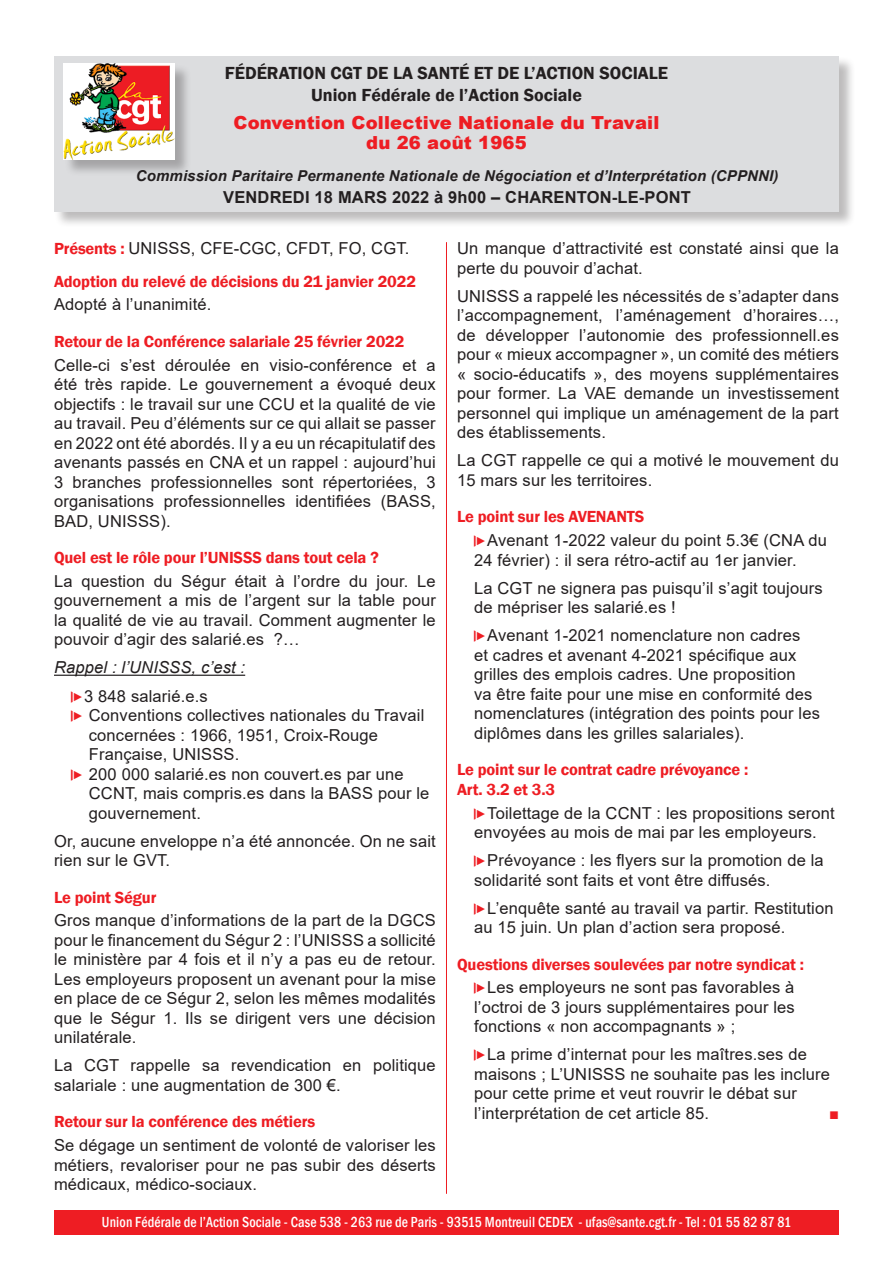
<style>
.page{position:relative;width:893px;height:1263px;background:#fff}
.page>*{position:absolute;margin:0;border:0;box-sizing:border-box;transform-origin:0 0}
.t1{font:600 18px "Franklin Gothic";color:#231f20}
.Style_de_paragraphe{font:900 18px/19.5px "Arial";letter-spacing:.01em;color:#ee1d23;text-align:center}
.txt_courant{font:16.5px/19.5px "Arial";letter-spacing:.01em;color:#231f20}
.inter_rouge{font:600 16.5px/19.5px "Franklin Gothic";letter-spacing:-.01em;color:#ee1d23}
.txt_courant-2{font:700 16.5px "Arial";letter-spacing:.01em;color:#231f20}
.inter_rouge-2{font:16.5px "Arial";letter-spacing:.01em;color:#231f20}
.txt_courant-3{font:italic 16.5px "Arial";letter-spacing:.01em;color:#231f20}
.txt_courant-4{font:italic 700 16.5px "Arial";color:#ee1d23}
.txt_courant-5{font:500 condensed 15px "Franklin Gothic";letter-spacing:.01em;color:#fff;scale:.93 1}
.txt_courant-6{font:italic 700 15px "Arial";letter-spacing:.01em;color:#231f20}
.s1{font-family:"Franklin Gothic";font-weight:600;color:#ee1d23}
.s2{font-family:"Pointers";color:#ee1d23}
</style>
<div class="page">
<div style="left:54px;top:1210px;width:785px;height:24px;background:#ee1d23"></div>
<div style="left:54px;top:56px;width:802px;height:172px;background:#231f20;opacity:.3"></div>
<div style="left:54px;top:56px;width:785px;height:156px;background:#dcdddf"></div>
<div style="left:64px;top:64px;width:127px;height:112px;background:#231f20;opacity:.3"></div>
<img style="left:64px;top:63px;width:111px;height:97px">
<hr style="left:54px;top:675px;width:191px;height:1px;background:#231f20">
<hr style="left:446px;top:242px;width:1px;height:951px;background:#ee1d23">
<p class="t1" style="left:225px;top:62px;width:445px">FÉDÉRATION CGT DE LA SANTÉ ET DE L’ACTION SOCIALE</p>
<p class="t1" style="left:311px;top:84px;width:272px">Union Fédérale de l’Action Sociale</p>
<p class="Style_de_paragraphe" style="left:234px;top:112px;width:427px">Convention Collective Nationale du Travail du 26 août 1965</p>
<p class="txt_courant-6" style="left:136px;top:166px;width:644px">Commission Paritaire Permanente Nationale de Négociation et d’Interprétation (CPPNNI)</p>
<p class="txt_courant-2" style="left:223px;top:186px;width:469px">VENDREDI 18 MARS 2022 à 9h00 – CHARENTON-LE-PONT</p>
<p class="inter_rouge-2" style="left:54px;top:237px;width:357px"><span class="s1">Présents :</span> UNISSS, CFE-CGC, CFDT, FO, CGT.</p>
<p class="inter_rouge" style="left:54px;top:272px;width:363px">Adoption du relevé de décisions du 21 janvier 2022</p>
<p class="txt_courant" style="left:54px;top:295px;width:159px">Adopté à l’unanimité.</p>
<p class="inter_rouge" style="left:54px;top:332px;width:352px">Retour de la Conférence salariale 25 février 2022</p>
<p class="txt_courant" style="left:54px;top:355px;width:383px;text-align:justify">Celle-ci s’est déroulée en visio-conférence et a été très rapide. Le gouvernement a évoqué deux objectifs : le travail sur une CCU et la qualité de vie au travail. Peu d’éléments sur ce qui allait se passer en 2022 ont été abordés. Il y a eu un récapitulatif des avenants passés en CNA et un rappel : aujourd’hui 3 branches professionnelles sont répertoriées, 3 organisations professionnelles identifiées (BASS, BAD, UNISSS).</p>
<p class="inter_rouge" style="left:54px;top:548px;width:326px">Quel est le rôle pour l’UNISSS dans tout cela ?</p>
<p class="txt_courant" style="left:54px;top:571px;width:383px;text-align:justify">La question du Ségur était à l’ordre du jour. Le gouvernement a mis de l’argent sur la table pour la qualité de vie au travail. Comment augmenter le pouvoir d’agir des salarié.es ?…</p>
<p class="txt_courant-3" style="left:54px;top:657px;width:193px">Rappel : l’UNISSS, c’est :</p>
<p class="txt_courant" style="left:71px;top:686px;width:138px"><span class="s2">f</span>3 848 salarié.e.s</p>
<p class="txt_courant" style="left:89px;top:705px;width:337px;text-indent:-18px"><span class="s2">f</span> Conventions collectives nationales du Travail concernées : 1966, 1951, Croix-Rouge<br>Française, UNISSS.</p>
<p class="txt_courant" style="left:89px;top:764px;width:342px;text-indent:-18px"><span class="s2">f</span> 200 000 salarié.es non couvert.es par une<br>CCNT, mais compris.es dans la BASS pour le gouvernement.</p>
<p class="txt_courant" style="left:54px;top:831px;width:383px">Or, aucune enveloppe n’a été annoncée. On ne sait rien sur le GVT.</p>
<p class="inter_rouge" style="left:54px;top:887px;width:104px">Le point Ségur</p>
<p class="txt_courant" style="left:54px;top:911px;width:383px;text-align:justify">Gros manque d’informations de la part de la DGCS pour le financement du Ségur 2 : l’UNISSS a sollicité le ministère par 4 fois et il n’y a pas eu de retour.<br>Les employeurs proposent un avenant pour la mise en place de ce Ségur 2, selon les mêmes modalités que le Ségur 1. Ils se dirigent vers une décision unilatérale.</p>
<p class="txt_courant" style="left:54px;top:1056px;width:383px">La CGT rappelle sa revendication en politique salariale : une augmentation de 300 €.</p>
<p class="inter_rouge" style="left:54px;top:1112px;width:263px">Retour sur la conférence des métiers</p>
<p class="txt_courant" style="left:54px;top:1135px;width:383px;text-align:justify">Se dégage un sentiment de volonté de valoriser les métiers, revaloriser pour ne pas subir des déserts médicaux, médico-sociaux.</p>
<p class="txt_courant" style="left:457px;top:239px;width:383px">Un manque d’attractivité est constaté ainsi que la perte du pouvoir d’achat.</p>
<p class="txt_courant" style="left:457px;top:286px;width:383px;text-align:justify">UNISSS a rappelé les nécessités de s’adapter dans l’accompagnement, l’aménagement d’horaires…, de développer l’autonomie des professionnell.es pour « mieux accompagner », un comité des métiers « socio-éducatifs », des moyens supplémentaires pour former. La VAE demande un investissement personnel qui implique un aménagement de la part des établissements.</p>
<p class="txt_courant" style="left:457px;top:451px;width:383px">La CGT rappelle ce qui a motivé le mouvement du<br>15 mars sur les territoires.</p>
<p class="inter_rouge" style="left:457px;top:507px;width:189px">Le point sur les AVENANTS</p>
<p class="txt_courant" style="left:474px;top:530px;width:354px"><span class="s2">f</span>Avenant 1-2022 valeur du point 5.3€ (CNA du<br>24 février) : il sera rétro-actif au 1er janvier.</p>
<p class="txt_courant" style="left:474px;top:578px;width:350px">La CGT ne signera pas puisqu’il s’agit toujours de mépriser les salarié.es !</p>
<p class="txt_courant" style="left:474px;top:626px;width:347px"><span class="s2">f</span>Avenant 1-2021 nomenclature non cadres<br>et cadres et avenant 4-2021 spécifique aux grilles des emplois cadres. Une proposition<br>va être faite pour une mise en conformité des nomenclatures (intégration des points pour les diplômes dans les grilles salariales).</p>
<p class="inter_rouge" style="left:457px;top:760px;width:293px">Le point sur le contrat cadre prévoyance :<br>Art. 3.2 et 3.3</p>
<p class="txt_courant" style="left:474px;top:803px;width:362px"><span class="s2">f</span>Toilettage de la CCNT : les propositions seront envoyées au mois de mai par les employeurs.</p>
<p class="txt_courant" style="left:474px;top:850px;width:351px"><span class="s2">f</span>Prévoyance : les flyers sur la promotion de la solidarité sont faits et vont être diffusés.</p>
<p class="txt_courant" style="left:474px;top:898px;width:361px"><span class="s2">f</span>L’enquête santé au travail va partir. Restitution au 15 juin. Un plan d’action sera proposé.</p>
<p class="inter_rouge" style="left:457px;top:954px;width:348px">Questions diverses soulevées par notre syndicat :</p>
<p class="txt_courant" style="left:474px;top:978px;width:322px;text-align:justify"><span class="s2">f</span>Les employeurs ne sont pas favorables à l’octroi de 3 jours supplémentaires pour les fonctions « non accompagnants » ;</p>
<p class="txt_courant" style="left:474px;top:1045px;width:357px"><span class="s2">f</span>La prime d’internat pour les maîtres.ses de maisons ; L’UNISSS ne souhaite pas les inclure pour cette prime et veut rouvrir le débat sur l’interprétation de cet article 85.</p>
<p class="txt_courant-4" style="left:829px;top:1102px;width:11px">■</p>
<p class="txt_courant-5" style="left:102px;top:1212px;width:743px">Union Fédérale de l’Action Sociale - Case 538 - 263 rue de Paris - 93515 Montreuil CEDEX - ufas@sante.cgt.fr - Tel : 01 55 82 87 81</p>
</div>
